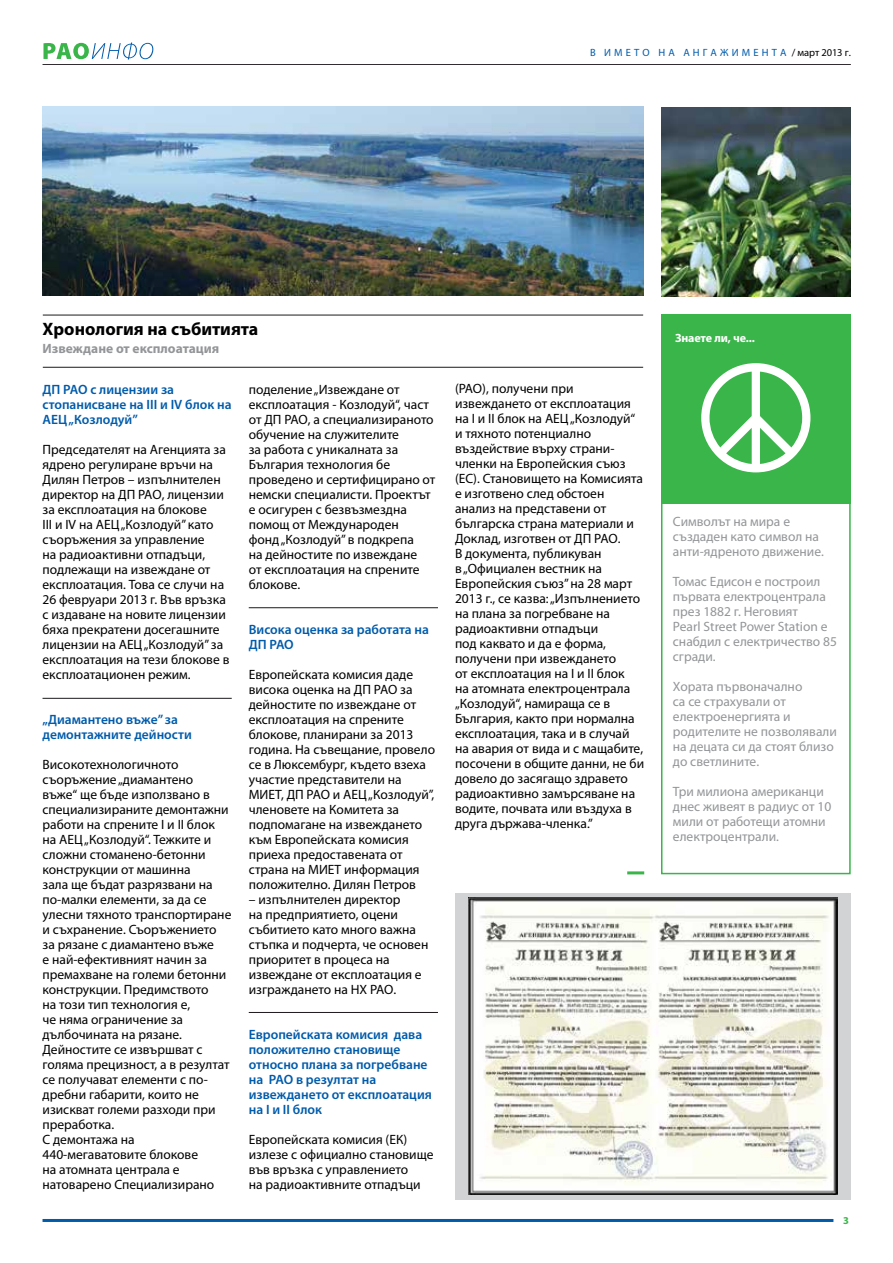
<style>
.page{position:relative;width:893px;height:1263px;background:#fff}
.page>*{position:absolute;margin:0;border:0;box-sizing:border-box;transform-origin:0 0}
.t1{font:700 18px "Myriad Pro";color:#000}
.t2{font:13.5px/15px "Myriad Pro";color:#000}
.t3{font:13.5px/15px "Myriad Pro";color:#939598}
.t4{font:600 13.5px/15px "Myriad Pro";color:#005baa}
.t5{font:700 13.5px "Myriad Pro";color:#939598}
.t6{font:700 12px "Myriad Pro";letter-spacing:-.01em;color:#fff}
.t7{font:10.5px "Myriad Pro";letter-spacing:.3em;color:#005baa}
.t8{font:700 10.5px "Myriad Pro";color:#39b54a}
.s1{color:#000}
</style>
<div class="page">
<hr style="left:43px;top:1219px;width:790px;height:3px;background:#005baa">
<hr style="left:43px;top:698px;width:189px;height:1px;background:#1d191d">
<hr style="left:249px;top:607px;width:189px;height:1px;background:#1d191d">
<hr style="left:249px;top:1012px;width:189px;height:1px;background:#1d191d">
<hr style="left:43px;top:315px;width:600px;height:1px;background:#1d191d">
<hr style="left:43px;top:367px;width:600px;height:1px;background:#1d191d">
<hr style="left:43px;top:64px;width:808px;height:1px;background:#1d181c">
<svg style="left:43px;top:43px;width:110px;height:17px"></svg>
<div style="left:661px;top:499px;width:190px;height:375px;border:2px solid #39b54a"></div>
<div style="left:661px;top:315px;width:189px;height:189px;background:#39b54a"></div>
<hr style="left:627px;top:871px;width:17px;height:3px;background:#39b54a">
<div style="left:455px;top:893px;width:395px;height:306px;background:#d1d3d4"></div>
<img style="left:468px;top:897px;width:369px;height:298px">
<img style="left:661px;top:108px;width:189px;height:189px">
<img style="left:43px;top:106px;width:600px;height:190px">
<svg style="left:701px;top:363px;width:109px;height:109px"></svg>
<p class="t7" style="left:590px;top:47px;width:262px">В ИМЕТО НА АНГАЖИМЕНТА <span class="s1">/ март 2013 г.</span></p>
<h1 class="t1" style="left:43px;top:319px;width:217px">Хронология на събитията</h1>
<p class="t5" style="left:43px;top:341px;width:178px">Извеждане от експлоатация</p>
<p class="t4" style="left:43px;top:382px;width:190px">ДП РАО с лицензии за стопанисване на III и IV блок на<br>АЕЦ „Козлодуй”</p>
<p class="t2" style="left:43px;top:442px;width:188px">Председателят на Агенцията за ядрено регулиране връчи на<br>Дилян Петров – изпълнителен директор на ДП РАО, лицензии за експлоатация на блокове<br>III и IV на АЕЦ „Козлодуй” като съоръжения за управление<br>на радиоактивни отпадъци, подлежащи на извеждане от експлоатация. Това се случи на<br>26 февруари 2013 г. Във връзка с издаване на новите лицензии бяха прекратени досегашните лицензии на АЕЦ „Козлодуй” за експлоатация на тези блокове в експлоатационен режим.</p>
<p class="t4" style="left:43px;top:712px;width:151px">„Диамантено въже” за демонтажните дейности</p>
<p class="t2" style="left:43px;top:757px;width:190px">Високотехнологичното съоръжение „диамантено въже“ ще бъде използвано в специализираните демонтажни работи на спрените I и II блок на AЕЦ „Козлодуй“. Тежките и сложни стоманено-бетонни конструкции от машинна<br>зала ще бъдат разрязвани на по-малки елементи, за да се улесни тяхното транспортиране и съхранение. Съоръжението за рязане с диамантено въже<br>е най-ефективният начин за премахване на големи бетонни конструкции. Предимството<br>на този тип технология е,<br>че няма ограничение за дълбочината на рязане.<br>Дейностите се извършват с голяма прецизност, а в резултат се получават елементи с по&shy;дребни габарити, които не изискват големи разходи при преработка.<br>С демонтажа на<br>440-мегаватовите блокове<br>на атомната централа е натоварено Специализирано</p>
<p class="t2" style="left:249px;top:382px;width:188px">поделение „Извеждане от експлоатация - Козлодуй“, част от ДП РАО, а специализираното обучение на служителите<br>за работа с уникалната за<br>България технология бе проведено и сертифицирано от немски специалисти. Проектът е осигурен с безвъзмездна помощ от Международен<br>фонд „Козлодуй” в подкрепа<br>на дейностите по извеждане<br>от експлоатация на спрените блокове.</p>
<p class="t4" style="left:249px;top:622px;width:182px">Висока оценка за работата на<br>ДП РАО</p>
<p class="t2" style="left:249px;top:667px;width:188px">Европейската комисия даде висока оценка на ДП РАО за дейностите по извеждане от експлоатация на спрените блокове, планирани за 2013 година. На съвещание, провело се в Люксембург, където взеха участие представители на<br>МИЕТ, ДП РАО и АЕЦ „Козлодуй”, членовете на Комитета за подпомагане на извеждането към Европейската комисия приеха предоставената от страна на МИЕТ информация положително. Дилян Петров</p>
<p class="t2" style="left:249px;top:892px;width:181px">– изпълнителен директор<br>на предприятието, оцени събитието като много важна стъпка и подчерта, че основен приоритет в процеса на извеждане от експлоатация е изграждането на НХ РАО.</p>
<p class="t4" style="left:249px;top:1027px;width:185px">Европейската комисия дава положително становище относно плана за погребване на РАО в резултат на извеждането от експлоатация на I и II блок</p>
<p class="t2" style="left:249px;top:1132px;width:186px">Европейската комисия (ЕК) излезе с официално становище във връзка с управлението<br>на радиоактивните отпадъци</p>
<p class="t2" style="left:455px;top:382px;width:191px">(РАО), получени при извеждането от експлоатация на I и II блок на АЕЦ „Козлодуй“ и тяхното потенциално въздействие върху страни&shy;членки на Европейския съюз (ЕС). Становището на Комисията е изготвено след обстоен анализ на представени от българска страна материали и<br>Доклад, изготвен от ДП РАО.<br>В документа, публикуван<br>в „Официален вестник на<br>Европейския съюз” на 28 март<br>2013 г., се казва: „Изпълнението на плана за погребване на радиоактивни отпадъци<br>под каквато и да е форма, получени при извеждането<br>от експлоатация на I и II блок<br>на атомната електроцентрала „Козлодуй“, намираща се в<br>България, както при нормална експлоатация, така и в случай на авария от вида и с мащабите, посочени в общите данни, не би довело до засягащо здравето радиоактивно замърсяване на водите, почвата или въздуха в друга държава-членка.”</p>
<p class="t6" style="left:675px;top:331px;width:82px">Знаете ли, че...</p>
<p class="t3" style="left:673px;top:515px;width:152px">Символът на мира е създаден като символ на анти-ядреното движение.</p>
<p class="t3" style="left:673px;top:575px;width:166px">Томас Едисон е построил първата електроцентрала през 1882 г. Неговият<br>Pearl Street Power Station е снабдил с електричество 85 сгради.</p>
<p class="t3" style="left:673px;top:680px;width:165px">Хората първоначално<br>са се страхували от електроенергията и родителите не позволявали на децата си да стоят близо до светлините.</p>
<p class="t3" style="left:673px;top:785px;width:160px">Три милиона американци днес живеят в радиус от 10 мили от работещи атомни електроцентрали.</p>
<p class="t8" style="left:843px;top:1214px;width:7px">3</p>
</div>
